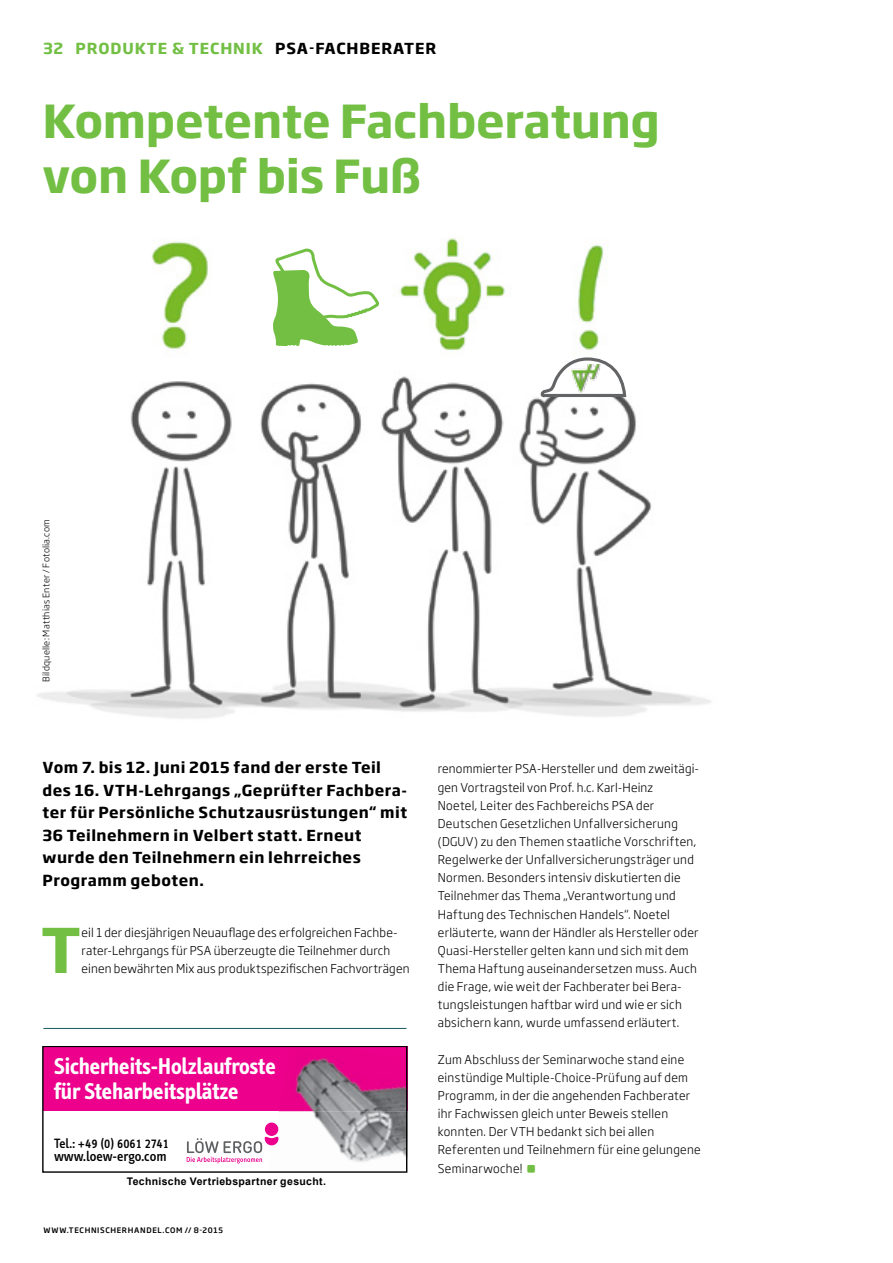
<style>
.page{position:relative;width:893px;height:1263px;background:#fff}
.page>*{position:absolute;margin:0;border:0;box-sizing:border-box;transform-origin:0 0}
.gt_initial{font:700 60.9px "Soho Gothic Pro";color:#72bf44}
.ues{font:700 45px/54.4px "Soho Gothic Pro";letter-spacing:-.01em;color:#72bf44}
.t1{font:700 23.4px/24.8px "Info Text";letter-spacing:-.01em;color:#fff}
.vs_vorspann{font:700 15px/22.5px "Soho Gothic Pro";letter-spacing:.035em;color:#000}
.paginierung_oben{font:700 15px "Soho Gothic Pro";letter-spacing:.065em;color:#72bf44}
.t2{font:500 14.4px "Info Text";color:#000}
.t3{font:13.8px "Info Text Medium Caps";color:#000}
.gt_initial-2{font:300 12px/18.1px "Soho Gothic Pro";letter-spacing:.02em;color:#000}
.gt{font:300 12px/18.1px "Soho Gothic Pro";letter-spacing:.02em;color:#000}
.ues-2{font:700 10.5px "Arial";letter-spacing:.03em;color:#000}
.bu{font:300 9px "Soho Gothic Pro";letter-spacing:.02em;color:#000}
.paginierung_unten{font:500 7.5px "Soho Gothic Pro";letter-spacing:.085em;color:#000}
.s1{color:#000}
.s2{font-family:"Info Text";font-weight:500}
</style>
<div class="page">
<img style="left:37px;top:238px;width:674px;height:481px">
<div style="left:43px;top:1046px;width:364px;height:65px;background:#ec008c"></div>
<img style="left:268px;top:1111px;width:137px;height:51px">
<img style="left:295px;top:1058px;width:110px;height:53px">
<div style="left:265px;top:1122px;width:13px;height:14px;background:#ec008c;border-radius:50%"></div>
<svg style="left:187px;top:1137px;width:91px;height:26px"></svg>
<div style="left:42px;top:1046px;width:365px;height:127px;border:1px solid #000"></div>
<hr style="left:43px;top:1028px;width:363px;height:1px;background:#135a60">
<svg style="left:539px;top:356px;width:89px;height:43px"></svg>
<svg style="left:275px;top:238px;width:105px;height:481px"></svg>
<svg style="left:271px;top:270px;width:87px;height:77px"></svg>
<img style="left:571px;top:365px;width:30px;height:28px">
<p class="paginierung_oben" style="left:43px;top:37px;width:395px">32 PRODUKTE &amp; TECHNIK <span class="s1">PSA-FACHBERATER</span></p>
<p class="ues" style="left:43px;top:91px;width:619px">Kompetente Fachberatung von Kopf bis Fuß</p>
<p class="bu" style="left:39px;top:682px;width:164px;rotate:-90deg">Bildquelle: Matthias Enter / Fotolia.com</p>
<p class="vs_vorspann" style="left:43px;top:756px;width:366px">Vom 7. bis 12. Juni 2015 fand der erste Teil des 16. VTH-Lehrgangs „Geprüfter Fachbera&shy;ter für Persönliche Schutzausrüstungen“ mit 36 Teilnehmern in Velbert statt. Erneut wurde den Teilnehmern ein lehrreiches Programm geboten.</p>
<p class="gt_initial" style="left:41px;top:902px;width:41px">T</p>
<p class="gt_initial-2" style="left:82px;top:922px;width:329px">eil 1 der diesjährigen Neuauflage des erfolgreichen Fachbe&shy;rater-Lehrgangs für PSA überzeugte die Teilnehmer durch einen bewährten Mix aus produktspezifischen Fachvorträgen</p>
<p class="t1" style="left:54px;top:1054px;width:223px">Sicherheits-Holzlaufroste für Steharbeitsplätze</p>
<p class="t3" style="left:54px;top:1136px;width:116px"><span class="s2">Tel.: +</span>49 (0) 6061 2741</p>
<p class="t2" style="left:54px;top:1148px;width:114px">www.loew-ergo.com</p>
<p class="ues-2" style="left:127px;top:1174px;width:201px">Technische Vertriebspartner gesucht.</p>
<p class="paginierung_unten" style="left:44px;top:1224px;width:181px">WWW.TECHNISCHERHANDEL.COM // 8-2015</p>
<p class="gt_initial-2" style="left:438px;top:759px;width:263px">renommierter PSA-Hersteller und dem zweitägi&shy;gen Vortragsteil von Prof. h.c. Karl-Heinz<br>Noetel, Leiter des Fachbereichs PSA der Deutschen Gesetzlichen Unfallversicherung (DGUV) zu den Themen staatliche Vorschriften, Regelwerke der Unfallversicherungsträger und Normen. Besonders intensiv diskutierten die Teilnehmer das Thema „Verantwortung und Haftung des Technischen Handels“. Noetel erläuterte, wann der Händler als Hersteller oder Quasi-Hersteller gelten kann und sich mit dem Thema Haftung auseinandersetzen muss. Auch die Frage, wie weit der Fachberater bei Bera&shy;tungsleistungen haftbar wird und wie er sich absichern kann, wurde umfassend erläutert.</p>
<p class="gt" style="left:438px;top:1049px;width:264px">Zum Abschluss der Seminarwoche stand eine einstündige Multiple-Choice-Prüfung auf dem Programm, in der die angehenden Fachberater ihr Fachwissen gleich unter Beweis stellen konnten. Der VTH bedankt sich bei allen Referenten und Teilnehmern für eine gelungene Seminarwoche!</p>
</div>
